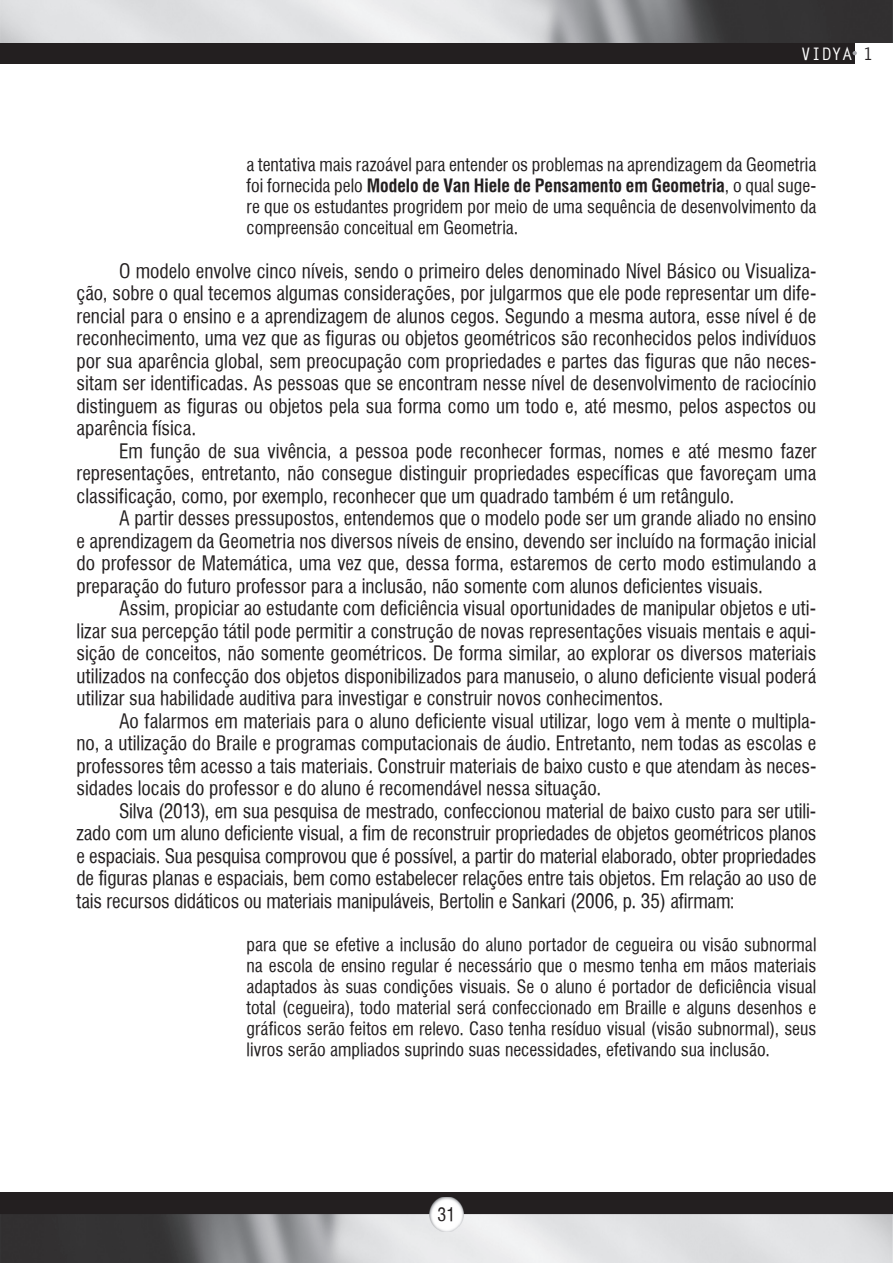
<style>
.page{position:relative;width:893px;height:1263px;background:#fff}
.page>*{position:absolute;margin:0;border:0;box-sizing:border-box;transform-origin:0 0}
.t1{font:19.5px/22.5px "Halvett Condensed";color:#231f20;text-align:justify}
.t2{font:18px/21px "Halvett Condensed";color:#231f20}
.t3{font:700 condensed 18px "Halvett";color:#231f20}
.t4{font:700 17.25px "Letter Gothic Std";color:#fff}
.s1{color:#231f20}
.s2{font-family:"Halvett Condensed";font-weight:400;font-stretch:normal}
</style>
<div class="page">
<div style="left:0;top:0;width:855px;height:64px;background:#231f20"></div>
<div style="left:0;top:1193px;width:893px;height:70px;background:#231f20"></div>
<img style="left:0;top:0;width:893px;height:43px">
<img style="left:0;top:1214px;width:893px;height:49px">
<svg style="left:853px;top:51px;width:4px;height:4px"></svg>
<img style="left:429px;top:1197px;width:34px;height:34px">
<p class="t4" style="left:801px;top:43px;width:74px">VIDYA <span class="s1">1</span></p>
<p class="t2" style="left:247px;top:154px;width:571px">a tentativa mais razoável para entender os problemas na aprendizagem da Geometria</p>
<p class="t3" style="left:247px;top:175px;width:571px"><span class="s2">foi fornecida pelo</span> Modelo de Van Hiele de Pensamento em Geometria<span class="s2">, o qual suge-</span></p>
<p class="t2" style="left:247px;top:196px;width:571px">re que os estudantes progridem por meio de uma sequência de desenvolvimento da compreensão conceitual em Geometria.</p>
<p class="t1" style="left:77px;top:259px;width:741px;text-indent:43px">O modelo envolve cinco níveis, sendo o primeiro deles denominado Nível Básico ou Visualiza&shy;ção, sobre o qual tecemos algumas considerações, por julgarmos que ele pode representar um dife&shy;rencial para o ensino e a aprendizagem de alunos cegos. Segundo a mesma autora, esse nível é de reconhecimento, uma vez que as figuras ou objetos geométricos são reconhecidos pelos indivíduos por sua aparência global, sem preocupação com propriedades e partes das figuras que não neces&shy;sitam ser identificadas. As pessoas que se encontram nesse nível de desenvolvimento de raciocínio distinguem as figuras ou objetos pela sua forma como um todo e, até mesmo, pelos aspectos ou aparência física.</p>
<p class="t1" style="left:77px;top:439px;width:741px;text-indent:43px">Em função de sua vivência, a pessoa pode reconhecer formas, nomes e até mesmo fazer representações, entretanto, não consegue distinguir propriedades específicas que favoreçam uma classificação, como, por exemplo, reconhecer que um quadrado também é um retângulo.</p>
<p class="t1" style="left:77px;top:507px;width:741px;text-indent:43px">A partir desses pressupostos, entendemos que o modelo pode ser um grande aliado no ensino e aprendizagem da Geometria nos diversos níveis de ensino, devendo ser incluído na formação inicial do professor de Matemática, uma vez que, dessa forma, estaremos de certo modo estimulando a preparação do futuro professor para a inclusão, não somente com alunos deficientes visuais.</p>
<p class="t1" style="left:77px;top:597px;width:741px;text-indent:43px">Assim, propiciar ao estudante com deficiência visual oportunidades de manipular objetos e uti&shy;lizar sua percepção tátil pode permitir a construção de novas representações visuais mentais e aqui&shy;sição de conceitos, não somente geométricos. De forma similar, ao explorar os diversos materiais utilizados na confecção dos objetos disponibilizados para manuseio, o aluno deficiente visual poderá utilizar sua habilidade auditiva para investigar e construir novos conhecimentos.</p>
<p class="t1" style="left:77px;top:709px;width:741px;text-indent:43px">Ao falarmos em materiais para o aluno deficiente visual utilizar, logo vem à mente o multipla&shy;no, a utilização do Braile e programas computacionais de áudio. Entretanto, nem todas as escolas e professores têm acesso a tais materiais. Construir materiais de baixo custo e que atendam às neces&shy;sidades locais do professor e do aluno é recomendável nessa situação.</p>
<p class="t1" style="left:77px;top:799px;width:741px;text-indent:43px">Silva (2013), em sua pesquisa de mestrado, confeccionou material de baixo custo para ser utili&shy;zado com um aluno deficiente visual, a fim de reconstruir propriedades de objetos geométricos planos e espaciais. Sua pesquisa comprovou que é possível, a partir do material elaborado, obter propriedades de figuras planas e espaciais, bem como estabelecer relações entre tais objetos. Em relação ao uso de tais recursos didáticos ou materiais manipuláveis, Bertolin e Sankari (2006, p. 35) afirmam:</p>
<p class="t2" style="left:247px;top:934px;width:571px;text-align:justify">para que se efetive a inclusão do aluno portador de cegueira ou visão subnormal na escola de ensino regular é necessário que o mesmo tenha em mãos materiais adaptados às suas condições visuais. Se o aluno é portador de deficiência visual total (cegueira), todo material será confeccionado em Braille e alguns desenhos e gráficos serão feitos em relevo. Caso tenha resíduo visual (visão subnormal), seus livros serão ampliados suprindo suas necessidades, efetivando sua inclusão.</p>
<p class="t2" style="left:438px;top:1204px;width:19px">31</p>
</div>
